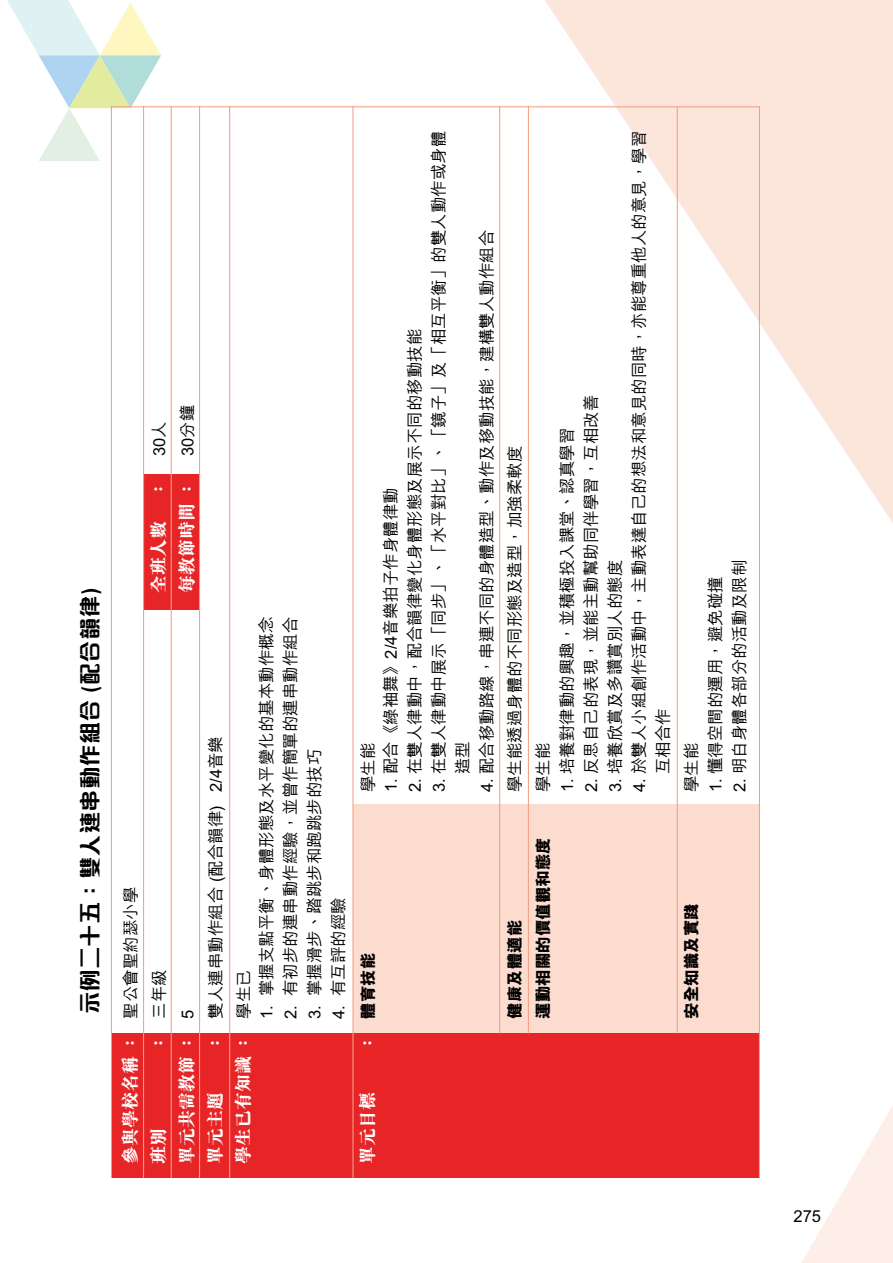
<style>
.page{position:relative;width:893px;height:1263px;background:#fff}
.page>*{position:absolute;margin:0;border:0;box-sizing:border-box;transform-origin:0 0}
.t1{font:800 22.5px "M Qing Hua HK";color:#000}
.t2{font:800 18px "M Sung HK";color:#fff}
.t3{font:500 16.5px/24px "M Hei HK";color:#000}
.t4{font:800 16.5px "M Hei HK";color:#000}
.s1{font-family:"M Sung HK";font-weight:800;font-size:18px;color:#fff}
.s2{font-family:"M Hei HK";font-weight:500;font-size:16.5px;color:#000}
.s3{font-family:"M Sung HK";font-size:18px;color:#fff}
</style>
<div class="page">
<svg style="left:7px;top:0;width:154px;height:161px"></svg>
<svg style="left:802px;top:1106px;width:91px;height:157px"></svg>
<svg style="left:544px;top:0;width:349px;height:523px;fill:#fce6dd"></svg>
<div style="left:354px;top:804px;width:405px;height:232px;background:#fbdccf"></div>
<div style="left:143px;top:475px;width:57px;height:135px;background:#e72527"></div>
<div style="left:111px;top:1033px;width:649px;height:145px;background:#e72527"></div>
<hr style="left:143px;top:106px;width:1px;height:1072px;background:#f3a085">
<hr style="left:111px;top:106px;width:1px;height:1072px;background:#f3a085">
<hr style="left:171px;top:106px;width:1px;height:1072px;background:#f3a085">
<hr style="left:199px;top:106px;width:1px;height:1072px;background:#f3a085">
<hr style="left:229px;top:106px;width:1px;height:1072px;background:#f3a085">
<hr style="left:352px;top:106px;width:2px;height:1072px;background:#f3a085">
<hr style="left:499px;top:106px;width:1px;height:927px;background:#f3a085">
<hr style="left:528px;top:106px;width:1px;height:927px;background:#f3a085">
<hr style="left:677px;top:106px;width:1px;height:927px;background:#f3a085">
<hr style="left:759px;top:106px;width:1px;height:1072px;background:#f3a085">
<hr style="left:111px;top:106px;width:649px;height:1px;background:#f3a085">
<h1 class="t1" style="left:75px;top:1014px;width:428px;rotate:-90deg">示例二十五：雙人連串動作組合 (配合韻律)</h1>
<p class="t3" style="left:146px;top:456px;width:36px;rotate:-90deg">30人</p>
<p class="t3" style="left:174px;top:456px;width:53px;rotate:-90deg">30分鐘</p>
<p class="t2" style="left:146px;top:498px;width:19px;rotate:-90deg">：</p>
<p class="t2" style="left:146px;top:593px;width:73px;rotate:-90deg">全班人數</p>
<p class="t2" style="left:174px;top:593px;width:114px;rotate:-90deg">每教節時間 ：</p>
<p class="t3" style="left:118px;top:1164px;width:279px;rotate:-90deg"><span class="s1">參與學校名稱 ：</span> 聖公會聖約瑟小學</p>
<p class="t3" style="left:146px;top:1052px;width:84px;rotate:-90deg"><span class="s1">：</span> 三年級</p>
<p class="t2" style="left:146px;top:1164px;width:37px;rotate:-90deg">班別</p>
<p class="t2" style="left:174px;top:1164px;width:156px;rotate:-90deg">單元共需教節 ： <span class="s2">5</span></p>
<p class="t3" style="left:202px;top:1052px;width:317px;rotate:-90deg"><span class="s1">：</span> 雙人連串動作組合 (配合韻律) 2/4音樂</p>
<p class="t2" style="left:202px;top:1164px;width:73px;rotate:-90deg">單元主題</p>
<p class="t3" style="left:253px;top:1019px;width:404px;rotate:-90deg">1. 掌握支點平衡、身體形態及水平變化的基本動作概念</p>
<p class="t3" style="left:277px;top:1019px;width:404px;rotate:-90deg">2. 有初步的連串動作經驗，並曾作簡單的連串動作組合</p>
<p class="t2" style="left:231px;top:1164px;width:196px;rotate:-90deg">學生已有知識 ： <span class="s2">學生已</span></p>
<p class="t3" style="left:301px;top:1019px;width:272px;rotate:-90deg">3. 掌握滑步、踏跳步和跑跳步的技巧</p>
<p class="t3" style="left:325px;top:1019px;width:123px;rotate:-90deg">4. 有互評的經驗</p>
<p class="t3" style="left:377px;top:792px;width:306px;rotate:-90deg">1. 配合《綠袖舞》2/4音樂拍子作身體律動</p>
<p class="t3" style="left:355px;top:792px;width:51px;rotate:-90deg">學生能</p>
<p class="t3" style="left:401px;top:792px;width:465px;rotate:-90deg">2. 在雙人律動中，配合韻律變化身體形態及展示不同的移動技能</p>
<p class="t3" style="left:425px;top:774px;width:645px;text-indent:-18px;rotate:-90deg">3. 在雙人律動中展示「同步」、「水平對比」、「鏡子」及「相互平衡」的雙人動作或身體造型</p>
<p class="t3" style="left:473px;top:792px;width:564px;rotate:-90deg">4. 配合移動路線，串連不同的身體造型、動作及移動技能，建構雙人動作組合</p>
<p class="t3" style="left:502px;top:792px;width:348px;rotate:-90deg">學生能透過身體的不同形態及造型，加強柔軟度</p>
<p class="t3" style="left:530px;top:792px;width:51px;rotate:-90deg">學生能</p>
<p class="t3" style="left:554px;top:792px;width:366px;rotate:-90deg">1. 培養對律動的興趣，並積極投入課堂、認真學習</p>
<p class="t3" style="left:578px;top:792px;width:399px;rotate:-90deg">2. 反思自己的表現，並能主動幫助同伴學習，互相改善</p>
<p class="t3" style="left:602px;top:792px;width:234px;rotate:-90deg">3. 培養欣賞及多讚賞別人的態度</p>
<p class="t3" style="left:626px;top:774px;width:645px;text-indent:-18px;rotate:-90deg">4. 於雙人小組創作活動中，主動表達自己的想法和意見的同時，亦能尊重他人的意見，學習互相合作</p>
<p class="t3" style="left:678px;top:792px;width:51px;rotate:-90deg">學生能</p>
<p class="t3" style="left:702px;top:792px;width:218px;rotate:-90deg">1. 懂得空間的運用，避免碰撞</p>
<p class="t3" style="left:726px;top:792px;width:234px;rotate:-90deg">2. 明白身體各部分的活動及限制</p>
<p class="t4" style="left:357px;top:1052px;width:100px;rotate:-90deg"><span class="s3">：</span> 體育技能</p>
<p class="t4" style="left:504px;top:1019px;width:100px;rotate:-90deg">健康及體適能</p>
<p class="t4" style="left:532px;top:1019px;width:183px;rotate:-90deg">運動相關的價值觀和態度</p>
<p class="t4" style="left:680px;top:1019px;width:117px;rotate:-90deg">安全知識及實踐</p>
<p class="t2" style="left:355px;top:1164px;width:73px;rotate:-90deg">單元目標</p>
<p class="t3" style="left:794px;top:1202px;width:29px">275</p>
</div>
